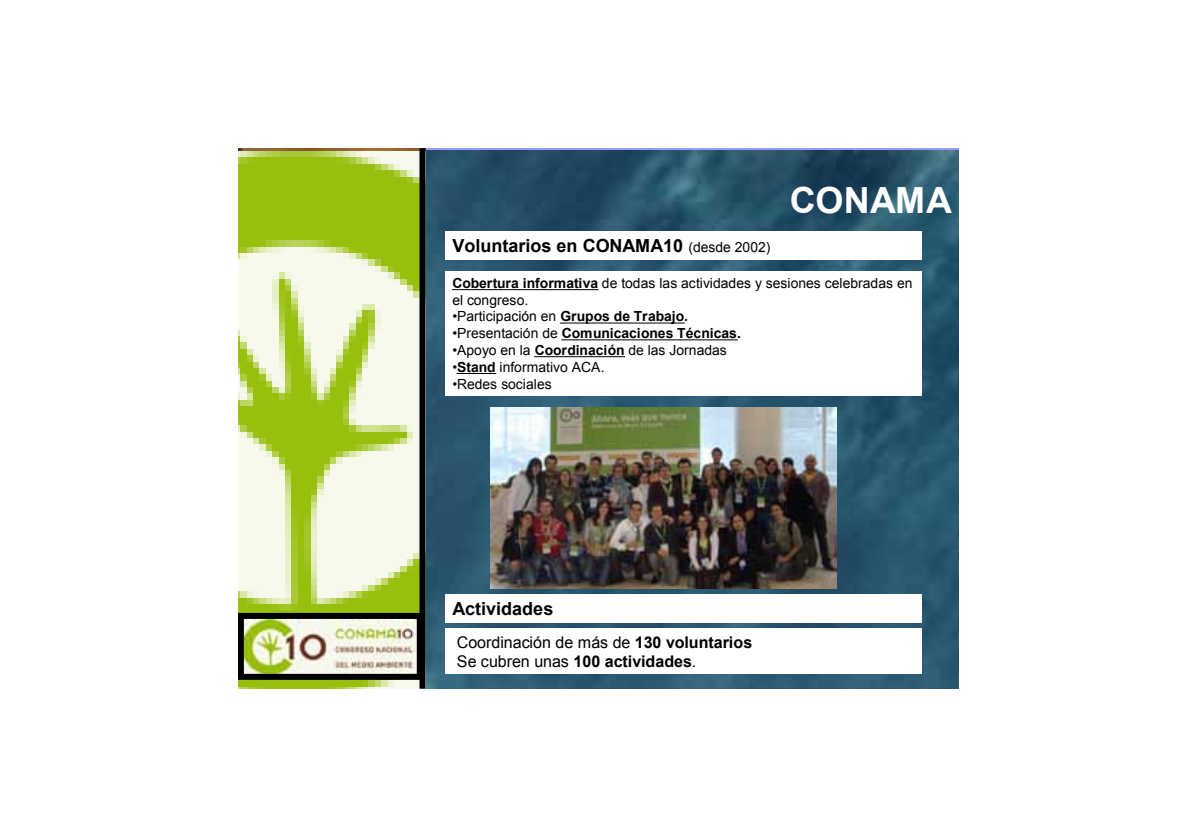
<style>
.page{position:relative;width:1191px;height:840px;background:#fff}
.page>*{position:absolute;margin:0;border:0;box-sizing:border-box;transform-origin:0 0}
.t1{font:700 36px "Arial";color:#fff}
.t2{font:700 18px "Arial";color:#000}
.t3{font:16px/19.2px "Arial";letter-spacing:-.005em;color:#000}
.t4{font:14px/16.8px "Arial";color:#000}
.t5{font:700 14px "Arial";letter-spacing:-.005em;color:#000}
.s1{font-weight:400;font-size:14px}
.s2{font-weight:700}
.s3{font-weight:400}
</style>
<div class="page">
<img style="left:425px;top:150px;width:533px;height:538px">
<div style="left:445px;top:271px;width:476px;height:124px;background:#fff"></div>
<hr style="left:452px;top:289px;width:146px;height:1px;background:#000">
<hr style="left:560px;top:322px;width:124px;height:1px;background:#000">
<hr style="left:562px;top:339px;width:175px;height:1px;background:#000">
<hr style="left:535px;top:356px;width:89px;height:1px;background:#000">
<hr style="left:457px;top:373px;width:39px;height:1px;background:#000">
<div style="left:445px;top:231px;width:476px;height:29px;background:#fff"></div>
<div style="left:445px;top:593px;width:476px;height:29px;background:#fff"></div>
<div style="left:445px;top:628px;width:476px;height:45px;background:#fff"></div>
<img style="left:238px;top:151px;width:181px;height:537px">
<div style="left:419px;top:148px;width:6px;height:540px;background:#000"></div>
<img style="left:245px;top:619px;width:171px;height:53px">
<div style="left:238px;top:612px;width:185px;height:67px;border:6px solid #000"></div>
<img style="left:490px;top:407px;width:346px;height:181px">
<p class="t2" style="left:452px;top:234px;width:320px">Voluntarios en CONAMA10 <span class="s1">(desde 2002)</span></p>
<h1 class="t1" style="left:789px;top:177px;width:164px">CONAMA</h1>
<p class="t4" style="left:452px;top:274px;width:461px"><span class="s2">Cobertura informativa</span> de todas las actividades y sesiones celebradas en el congreso.</p>
<p class="t4" style="left:452px;top:308px;width:237px">•Participación en <span class="s2">Grupos de Trabajo.</span></p>
<p class="t5" style="left:452px;top:324px;width:290px"><span class="s3">•Presentación de</span> Comunicaciones Técnicas.</p>
<p class="t4" style="left:452px;top:341px;width:276px">•Apoyo en la <span class="s2">Coordinación</span> de las Jornadas</p>
<p class="t4" style="left:452px;top:358px;width:154px">•<span class="s2">Stand</span> informativo ACA.</p>
<p class="t4" style="left:452px;top:375px;width:101px">•Redes sociales</p>
<p class="t2" style="left:452px;top:596px;width:102px">Actividades</p>
<p class="t3" style="left:457px;top:632px;width:297px">Coordinación de más de <span class="s2">130 voluntarios<br></span>Se cubren unas <span class="s2">100 actividades</span>.</p>
</div>
